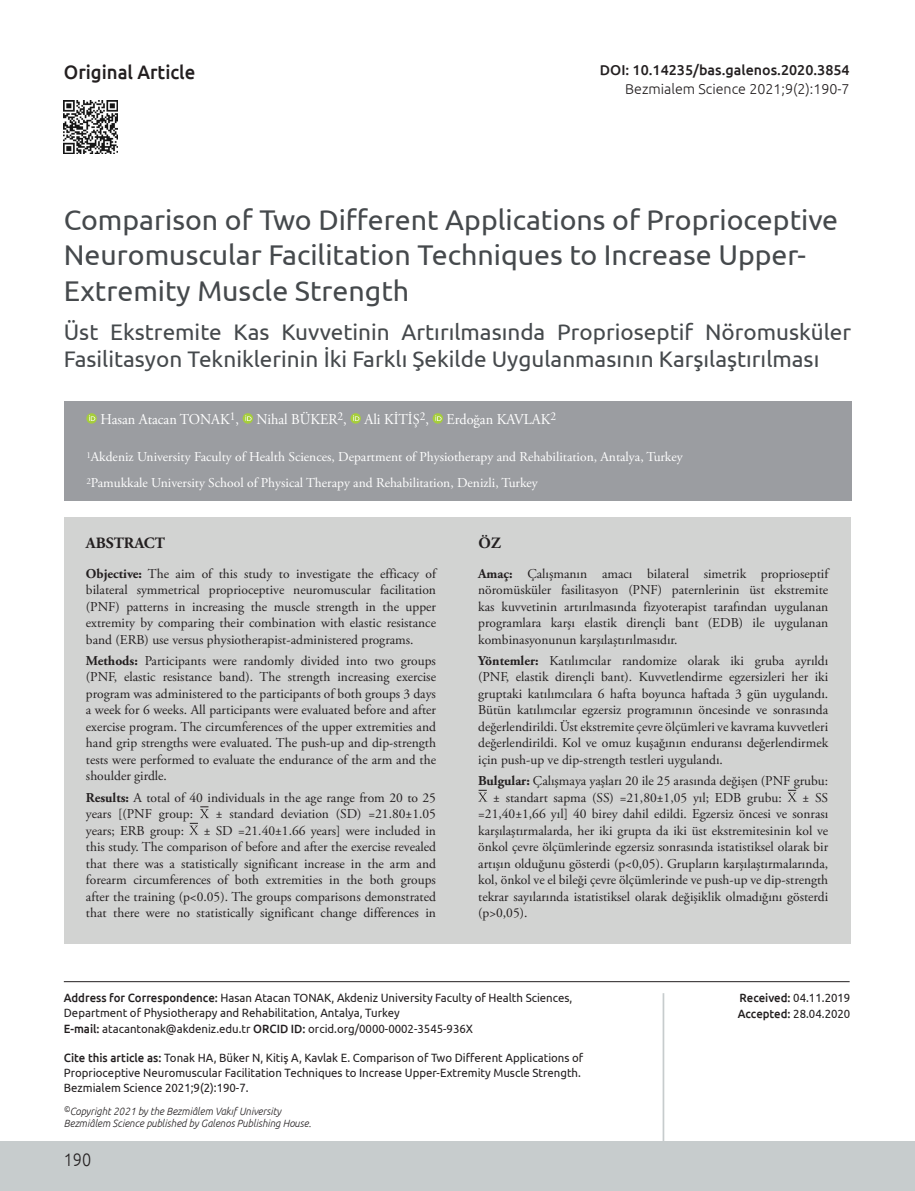
<style>
.page{position:relative;width:915px;height:1191px;background:#fff}
.page>*{position:absolute;margin:0;border:0;box-sizing:border-box;transform-origin:0 0}
.BASLIK{font:28.5px/35.8px "Ubuntu";color:#45494c}
._2__BASLIK{font:22.5px/27px "Ubuntu";color:#45494c}
.t1{font:500 19.5px "Ubuntu";color:#231f20;scale:.95 1}
.t2{font:300 18px "Ubuntu";color:#231f20;scale:.9 1}
.OZET{font:700 15.75px "Adobe Garamond Pro";color:#231f20}
.YAZARLAR{font:15px "Adobe Garamond Pro";color:#fff;scale:.95 1}
.t3{font:500 14.25px "Ubuntu";color:#231f20}
.t4{font:300 14.25px "Ubuntu";color:#231f20}
.OZET-2{font:13.5px/16.5px "Adobe Garamond Pro";color:#231f20;text-align:justify}
.KURUM{font:13.5px "Adobe Garamond Pro";color:#fff}
.t5{font:12px/15px "Ubuntu";color:#231f20;scale:.95 1}
.t6{font:italic 300 10.5px/12px "Ubuntu";color:#231f20;scale:.95 1}
.s1{font-weight:700}
.s2{font-weight:500}
</style>
<div class="page">
<div style="left:0;top:1141px;width:914px;height:50px;background:#c7cccd"></div>
<hr style="left:64px;top:981px;width:785px;height:1px;background:#231f20">
<hr style="left:662px;top:993px;width:2px;height:148px;background:#c7cccd">
<img style="left:64px;top:100px;width:53px;height:54px">
<div style="left:64px;top:401px;width:786px;height:99px;background:#9b9da1"></div>
<div style="left:64px;top:517px;width:786px;height:426px;background:#d2d3d2"></div>
<svg style="left:189px;top:806px;width:20px;height:28px"></svg>
<svg style="left:478px;top:790px;width:9px;height:11px"></svg>
<svg style="left:787px;top:790px;width:9px;height:11px"></svg>
<svg style="left:86px;top:413px;width:11px;height:11px"></svg>
<svg style="left:89px;top:415px;width:6px;height:6px"></svg>
<svg style="left:242px;top:413px;width:11px;height:11px"></svg>
<svg style="left:245px;top:415px;width:6px;height:6px"></svg>
<svg style="left:350px;top:413px;width:11px;height:11px"></svg>
<svg style="left:353px;top:415px;width:6px;height:6px"></svg>
<svg style="left:432px;top:413px;width:11px;height:11px"></svg>
<svg style="left:435px;top:415px;width:6px;height:6px"></svg>
<h3 class="t1" style="left:64px;top:60px;width:140px">Original Article</h3>
<p class="t3" style="left:599px;top:61px;width:251px">DOI: 10.14235/bas.galenos.2020.3854</p>
<p class="t4" style="left:625px;top:80px;width:226px">Bezmialem Science 2021;9(2):190-7</p>
<p class="BASLIK" style="left:64px;top:200px;width:775px">Comparison of Two Different Applications of Proprioceptive<br>Neuromuscular Facilitation Techniques to Increase Upper-<br>Extremity Muscle Strength</p>
<p class="_2__BASLIK" style="left:64px;top:318px;width:788px">Üst Ekstremite Kas Kuvvetinin Artırılmasında Proprioseptif Nöromusküler<br>Fasilitasyon Tekniklerinin İki Farklı Şekilde Uygulanmasının Karşılaştırılması</p>
<p class="YAZARLAR" style="left:100px;top:410px;width:481px">Hasan Atacan TONAK<sup>1</sup>, Nihal BÜKER<sup>2</sup>, Ali KİTİŞ<sup>2</sup>, Erdoğan KAVLAK<sup>2</sup></p>
<p class="KURUM" style="left:86px;top:449px;width:597px"><sup>1</sup>Akdeniz University Faculty of Health Sciences, Department of Physiotherapy and Rehabilitation, Antalya, Turkey</p>
<p class="KURUM" style="left:86px;top:474px;width:453px"><sup>2</sup>Pamukkale University School of Physical Therapy and Rehabilitation, Denizli, Turkey</p>
<p class="OZET" style="left:86px;top:534px;width:80px">ABSTRACT</p>
<p class="OZET" style="left:478px;top:534px;width:24px">ÖZ</p>
<p class="OZET-2" style="left:86px;top:565px;width:351px"><span class="s1">Objective:</span> The aim of this study to investigate the efficacy of bilateral symmetrical proprioceptive neuromuscular facilitation (PNF) patterns in increasing the muscle strength in the upper extremity by comparing their combination with elastic resistance band (ERB) use versus physiotherapist-administered programs.</p>
<p class="OZET-2" style="left:86px;top:653px;width:351px"><span class="s1">Methods:</span> Participants were randomly divided into two groups (PNF, elastic resistance band). The strength increasing exercise program was administered to the participants of both groups 3 days a week for 6 weeks. All participants were evaluated before and after exercise program. The circumferences of the upper extremities and hand grip strengths were evaluated. The push-up and dip-strength tests were performed to evaluate the endurance of the arm and the shoulder girdle.</p>
<p class="OZET-2" style="left:86px;top:789px;width:351px"><span class="s1">Results:</span> A total of 40 individuals in the age range from 20 to 25 years [(PNF group:</p>
<p class="OZET-2" style="left:478px;top:565px;width:351px"><span class="s1">Amaç:</span> Çalışmanın amacı bilateral simetrik proprioseptif nöromüsküler fasilitasyon (PNF) paternlerinin üst ekstremite kas kuvvetinin artırılmasında fizyoterapist tarafından uygulanan programlara karşı elastik dirençli bant (EDB) ile uygulanan kombinasyonunun karşılaştırılmasıdır.</p>
<p class="OZET-2" style="left:478px;top:653px;width:351px"><span class="s1">Yöntemler:</span> Katılımcılar randomize olarak iki gruba ayrıldı (PNF, elastik dirençli bant). Kuvvetlendirme egzersizleri her iki gruptaki katılımcılara 6 hafta boyunca haftada 3 gün uygulandı.<br>Bütün katılımcılar egzersiz programının öncesinde ve sonrasında değerlendirildi. Üst ekstremite çevre ölçümleri ve kavrama kuvvetleri değerlendirildi. Kol ve omuz kuşağının enduransı değerlendirmek için push-up ve dip-strength testleri uygulandı.</p>
<p class="OZET-2" style="left:493px;top:773px;width:336px;text-indent:-15px"><span class="s1">Bulgular:</span> Çalışmaya yaşları 20 ile 25 arasında değişen (PNF grubu: ± standart sapma (SS) =21,80±1,05 yıl; EDB grubu:</p>
<p class="OZET-2" style="left:478px;top:789px;width:351px;text-indent:324px">± SS =21,40±1,66 yıl] 40 birey dahil edildi. Egzersiz öncesi ve sonrası karşılaştırmalarda, her iki grupta da iki üst ekstremitesinin kol ve önkol çevre ölçümlerinde egzersiz sonrasında istatistiksel olarak bir artışın olduğunu gösterdi (p&lt;0,05). Grupların karşılaştırmalarında, kol, önkol ve el bileği çevre ölçümlerinde ve push-up ve dip-strength tekrar sayılarında istatistiksel olarak değişiklik olmadığını gösterdi (p&gt;0,05).</p>
<p class="OZET-2" style="left:216px;top:806px;width:221px">± standard deviation (SD) =21.80±1.05</p>
<p class="OZET-2" style="left:86px;top:822px;width:351px;text-indent:118px">± SD =21.40±1.66 years] were included in this study. The comparison of before and after the exercise revealed that there was a statistically significant increase in the arm and forearm circumferences of both extremities in the both groups after the training (p&lt;0.05). The groups comparisons demonstrated that there were no statistically significant change differences in</p>
<p class="OZET-2" style="left:86px;top:822px;width:100px">years; ERB group:</p>
<p class="t5" style="left:64px;top:990px;width:536px"><span class="s2">Address for Correspondence:</span> Hasan Atacan TONAK, Akdeniz University Faculty of Health Sciences,<br>Department of Physiotherapy and Rehabilitation, Antalya, Turkey</p>
<p class="t5" style="left:64px;top:1021px;width:432px"><span class="s2">E-mail:</span> atacantonak@akdeniz.edu.tr <span class="s2">ORCID ID:</span> orcid.org/0000-0002-3545-936X</p>
<p class="t5" style="left:64px;top:1050px;width:548px"><span class="s2">Cite this article as:</span> Tonak HA, Büker N, Kitiş A, Kavlak E. Comparison of Two Different Applications of<br>Proprioceptive Neuromuscular Facilitation Techniques to Increase Upper-Extremity Muscle Strength.<br>Bezmialem Science 2021;9(2):190-7.</p>
<p class="t6" style="left:64px;top:1105px;width:262px"><sup>©</sup>Copyright 2021 by the Bezmiâlem Vakıf University<br>Bezmiâlem Science published by Galenos Publishing House.</p>
<h3 class="t2" style="left:64px;top:1148px;width:32px">190</h3>
<p class="t5" style="left:739px;top:990px;width:118px"><span class="s2">Received:</span> 04.11.2019</p>
<p class="t5" style="left:737px;top:1006px;width:120px"><span class="s2">Accepted:</span> 28.04.2020</p>
</div>
